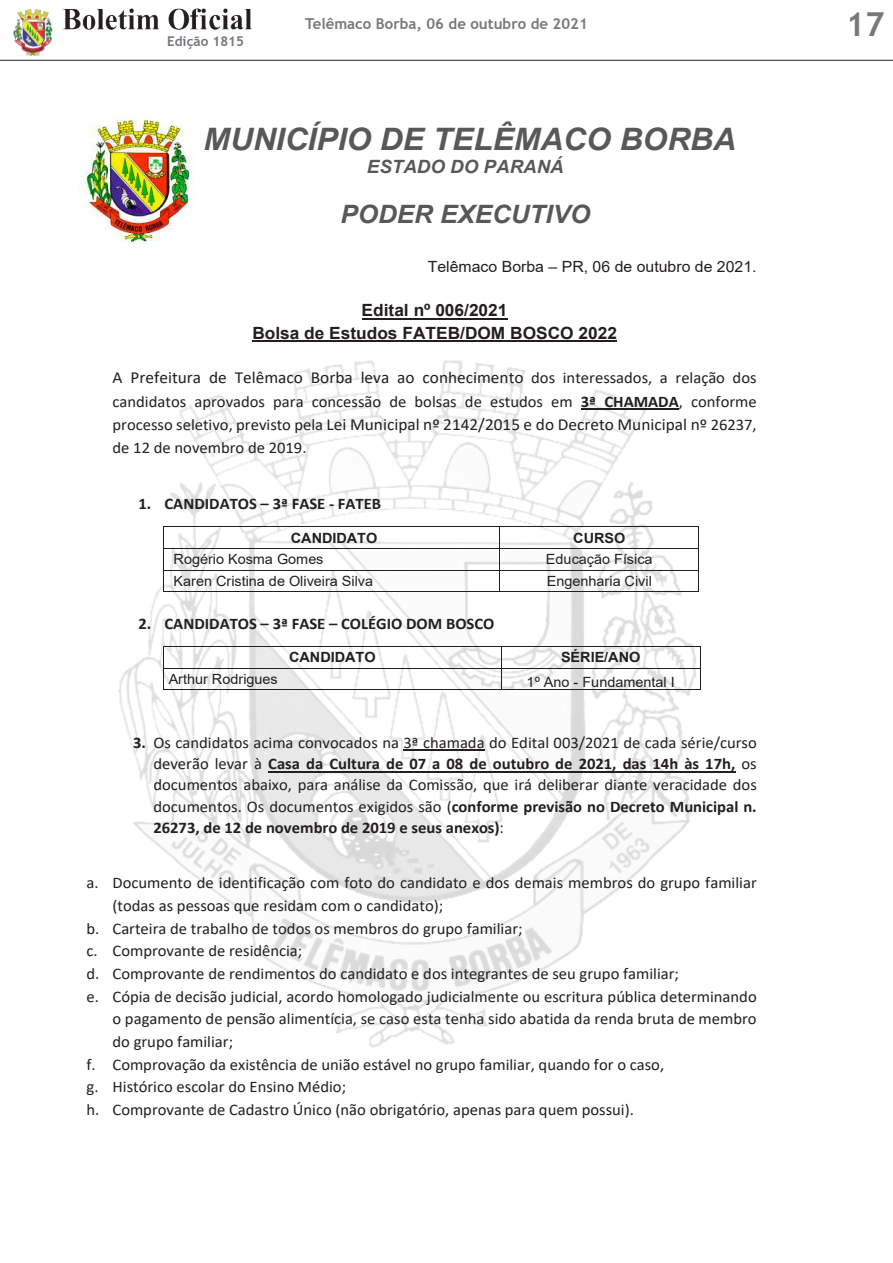
<style>
.page{position:relative;width:893px;height:1263px;background:#fff}
.page>*{position:absolute;margin:0;border:0;box-sizing:border-box;transform-origin:0 0}
.t1{font:700 33px "Trebuchet MS";color:#76787b}
.t2{font:italic 700 30.9px "Arial";color:#57585a}
.t3{font:italic 700 25.2px "Arial";color:#57585a}
.t4{font:italic 700 18.3px "Arial";color:#57585a}
.t5{font:16.8px "Calibri";color:#231f20}
.t6{font:700 16.8px/22.4px "Arial";color:#231f20;text-align:center}
.t7{font:16.2px/21.3px "Calibri";color:#231f20;text-align:justify}
.t8{font:700 16.2px "Calibri";color:#231f20}
.t9{font:15.45px "Arial";color:#231f20}
.t10{font:700 15px "Trebuchet MS";color:#76787b}
.t11{font:14.1px "Arial";color:#231f20}
.t12{font:700 14.1px "Arial";color:#231f20}
.t13{font:700 13.5px "Trebuchet MS";color:#76787b}
.s1{font-size:16.2px}
.s2{font-weight:700}
</style>
<div class="page">
<img style="left:13px;top:9px;width:40px;height:47px">
<img style="left:62px;top:8px;width:190px;height:21px">
<hr style="left:0;top:60px;width:893px;height:1px;background:#231f20">
<img style="left:82px;top:114px;width:112px;height:128px">
<img style="left:118px;top:360px;width:618px;height:688px">
<hr style="left:362px;top:318px;width:145px;height:2px;background:#231f20">
<hr style="left:252px;top:340px;width:365px;height:2px;background:#231f20">
<hr style="left:581px;top:408px;width:98px;height:1px;background:#231f20">
<hr style="left:164px;top:526px;width:335px;height:1px;background:#231f20">
<hr style="left:500px;top:526px;width:199px;height:1px;background:#231f20">
<hr style="left:164px;top:548px;width:335px;height:1px;background:#231f20">
<hr style="left:500px;top:548px;width:199px;height:1px;background:#231f20">
<hr style="left:164px;top:570px;width:335px;height:1px;background:#231f20">
<hr style="left:500px;top:570px;width:199px;height:1px;background:#231f20">
<svg style="left:163px;top:526px;width:1px;height:67px"></svg>
<hr style="left:164px;top:592px;width:335px;height:1px;background:#231f20">
<svg style="left:499px;top:526px;width:1px;height:67px"></svg>
<hr style="left:500px;top:592px;width:199px;height:1px;background:#231f20">
<svg style="left:699px;top:526px;width:1px;height:67px"></svg>
<hr style="left:164px;top:646px;width:337px;height:1px;background:#231f20">
<hr style="left:501px;top:646px;width:199px;height:1px;background:#231f20">
<hr style="left:164px;top:668px;width:337px;height:1px;background:#231f20">
<hr style="left:501px;top:668px;width:199px;height:1px;background:#231f20">
<svg style="left:163px;top:646px;width:1px;height:44px"></svg>
<hr style="left:164px;top:689px;width:337px;height:1px;background:#231f20">
<svg style="left:501px;top:647px;width:1px;height:42px"></svg>
<hr style="left:501px;top:689px;width:199px;height:1px;background:#231f20">
<svg style="left:700px;top:646px;width:1px;height:44px"></svg>
<hr style="left:403px;top:750px;width:82px;height:1px;background:#231f20">
<hr style="left:268px;top:771px;width:467px;height:1px;background:#231f20">
<p class="t13" style="left:167px;top:33px;width:79px">Edição 1815</p>
<p class="t10" style="left:305px;top:14px;width:284px">Telêmaco Borba, 06 de outubro de 2021</p>
<h1 class="t1" style="left:846px;top:3px;width:40px">17</h1>
<h2 class="t2" style="left:204px;top:118px;width:534px">MUNICÍPIO DE TELÊMACO BORBA</h2>
<p class="t4" style="left:367px;top:155px;width:198px">ESTADO DO PARANÁ</p>
<h3 class="t3" style="left:341px;top:198px;width:251px">PODER EXECUTIVO</h3>
<p class="t9" style="left:428px;top:256px;width:330px">Telêmaco Borba – PR, 06 de outubro de 2021.</p>
<p class="t6" style="left:252px;top:299px;width:366px">Edital nº 006/2021<br>Bolsa de Estudos FATEB/DOM BOSCO 2022</p>
<p class="t5" style="left:113px;top:366px;width:646px">A Prefeitura de Telêmaco Borba leva ao conhecimento <span class="s1">dos interessados, a relação dos</span></p>
<p class="t7" style="left:113px;top:390px;width:646px">candidatos aprovados para concessão de bolsas de estudos em <span class="s2">3ª CHAMADA</span>, conforme</p>
<p class="t5" style="left:113px;top:412px;width:646px"><span class="s1">processo seletivo, previsto pela</span> Lei Municipal nº 2142/2015 e do Decreto Municipal nº <span class="s1">26237,</span></p>
<p class="t7" style="left:113px;top:436px;width:195px">de 12 de novembro de 2019.</p>
<p class="t8" style="left:138px;top:493px;width:244px">1. CANDIDATOS – 3ª FASE - FATEB</p>
<p class="t12" style="left:291px;top:528px;width:88px">CANDIDATO</p>
<p class="t12" style="left:573px;top:528px;width:54px">CURSO</p>
<p class="t11" style="left:174px;top:550px;width:151px">Rogério Kosma Gomes</p>
<p class="t11" style="left:546px;top:550px;width:108px">Educação Física</p>
<p class="t11" style="left:174px;top:571px;width:201px">Karen Cristina de Oliveira Silva</p>
<p class="t11" style="left:547px;top:571px;width:107px">Engenharia Civil</p>
<p class="t8" style="left:138px;top:612px;width:357px">2. CANDIDATOS – 3ª FASE – COLÉGIO DOM BOSCO</p>
<p class="t12" style="left:289px;top:647px;width:88px">CANDIDATO</p>
<p class="t12" style="left:561px;top:647px;width:81px">SÉRIE/ANO</p>
<p class="t11" style="left:169px;top:669px;width:111px">Arthur Rodrigues</p>
<p class="t11" style="left:527px;top:672px;width:150px">1º Ano - Fundamental I</p>
<p class="t7" style="left:153px;top:731px;width:605px;text-indent:-20px"><span class="s2">3.</span> Os candidatos acima convocados na 3ª chamada do Edital 003/2021 de cada série/curso deverão levar à <span class="s2">Casa da Cultura de 07 a 08 de outubro de 2021, das 14h às 17h,</span> os documentos abaixo, para análise da Comissão, que irá deliberar diante veracidade dos documentos. Os documentos exigidos são (<span class="s2">conforme previsão no Decreto Municipal n.<br>26273, de 12 de novembro de 2019 e seus anexos)</span>:</p>
<p class="t7" style="left:87px;top:872px;width:672px">a. Documento de identificação com foto do candidato e dos demais membros do grupo familiar</p>
<p class="t7" style="left:113px;top:894px;width:332px">(todas as pessoas que residam com o candidato);</p>
<p class="t7" style="left:87px;top:917px;width:438px">b. Carteira de trabalho de todos os membros do grupo familiar;</p>
<p class="t7" style="left:87px;top:940px;width:217px">c. Comprovante de residência;</p>
<p class="t7" style="left:87px;top:962px;width:594px">d. Comprovante de rendimentos do candidato e dos integrantes de seu grupo familiar;</p>
<p class="t7" style="left:87px;top:985px;width:672px">e. Cópia de decisão judicial, acordo homologado judicialmente ou escritura pública determinando</p>
<p class="t7" style="left:113px;top:1008px;width:646px">o pagamento de pensão alimentícia, se caso esta tenha sido abatida da renda bruta de membro</p>
<p class="t7" style="left:113px;top:1030px;width:122px">do grupo familiar;</p>
<p class="t7" style="left:87px;top:1053px;width:579px">f. Comprovação da existência de união estável no grupo familiar, quando for o caso,</p>
<p class="t7" style="left:87px;top:1076px;width:261px">g. Histórico escolar do Ensino Médio;</p>
<p class="t7" style="left:87px;top:1098px;width:549px">h. Comprovante de Cadastro Único (não obrigatório, apenas para quem possui).</p>
</div>
